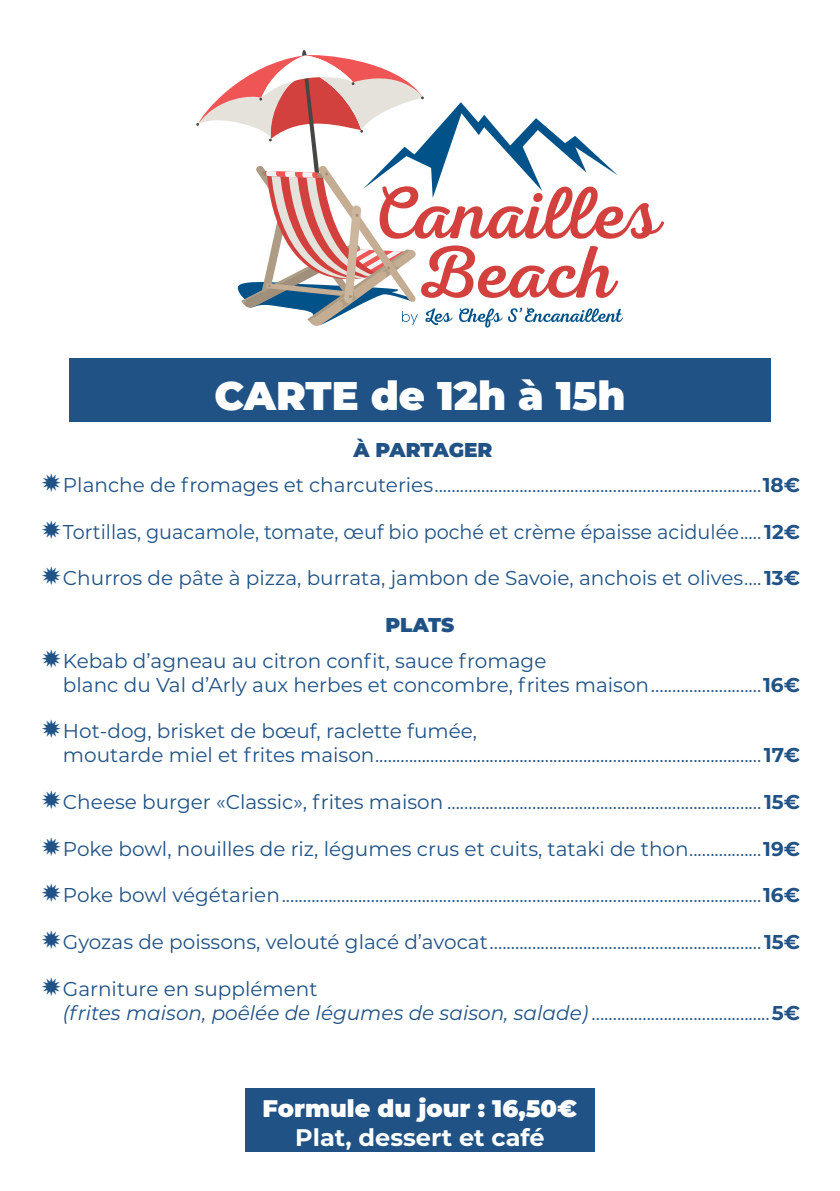
<style>
.page{position:relative;width:840px;height:1191px;background:#fff}
.page>*{position:absolute;margin:0;border:0;box-sizing:border-box;transform-origin:0 0}
.t1{font:900 40px "Montserrat";color:#fff}
.t2{font:900 24px "Montserrat";color:#fff}
.t3{font:700 24px "Montserrat";color:#fff}
.t4{font:20px/24px "Montserrat";color:#205285}
.t5{font:20px "Montserrat";color:#205285;scale:.96 1}
.t6{font:900 20px "Montserrat";letter-spacing:-.01em;color:#205285}
.s1{font-weight:700}
.s2{font-style:italic}
</style>
<div class="page">
<svg style="left:196px;top:50px;width:468px;height:278px"></svg>
<div style="left:245px;top:1087px;width:349px;height:64px;background:#205285"></div>
<div style="left:69px;top:358px;width:701px;height:64px;background:#205285"></div>
<p class="t1" style="left:214px;top:365px;width:412px">CARTE de 12h à 15h</p>
<p class="t6" style="left:353px;top:434px;width:140px">À PARTAGER</p>
<p class="t4" style="left:63px;top:472px;width:738px">Planche de fromages et charcuteries.............................................................................<span class="s1">18€</span></p>
<p class="t5" style="left:63px;top:518px;width:769px">Tortillas, guacamole, tomate, œuf bio poché et crème épaisse acidulée.....<span class="s1">12€</span></p>
<p class="t4" style="left:63px;top:565px;width:738px">Churros de pâte à pizza, burrata, jambon de Savoie, anchois et olives....<span class="s1">13€</span></p>
<p class="t6" style="left:385px;top:610px;width:70px">PLATS</p>
<p class="t4" style="left:63px;top:647px;width:738px">Kebab d’agneau au citron confit, sauce fromage<br>blanc du Val d’Arly aux herbes et concombre, frites maison..........................<span class="s1">16€</span></p>
<p class="t4" style="left:63px;top:718px;width:738px">Hot-dog, brisket de bœuf, raclette fumée,<br>moutarde miel et frites maison...........................................................................................<span class="s1">17€</span></p>
<p class="t4" style="left:63px;top:789px;width:738px">Cheese burger «Classic», frites maison ..........................................................................<span class="s1">15€</span></p>
<p class="t4" style="left:63px;top:836px;width:738px">Poke bowl, nouilles de riz, légumes crus et cuits, tataki de thon.................<span class="s1">19€</span></p>
<p class="t4" style="left:63px;top:882px;width:738px">Poke bowl végétarien.................................................................................................................<span class="s1">16€</span></p>
<p class="t4" style="left:63px;top:929px;width:738px">Gyozas de poissons, velouté glacé d’avocat................................................................<span class="s1">15€</span></p>
<p class="t4" style="left:63px;top:976px;width:738px">Garniture en supplément<br><span class="s2">(frites maison, poêlée de légumes de saison, salade)</span> ..........................................<span class="s1">5€</span></p>
<p class="t2" style="left:262px;top:1090px;width:316px">Formule du jour : 16,50€</p>
<p class="t3" style="left:295px;top:1119px;width:251px">Plat, dessert et café</p>
</div>
